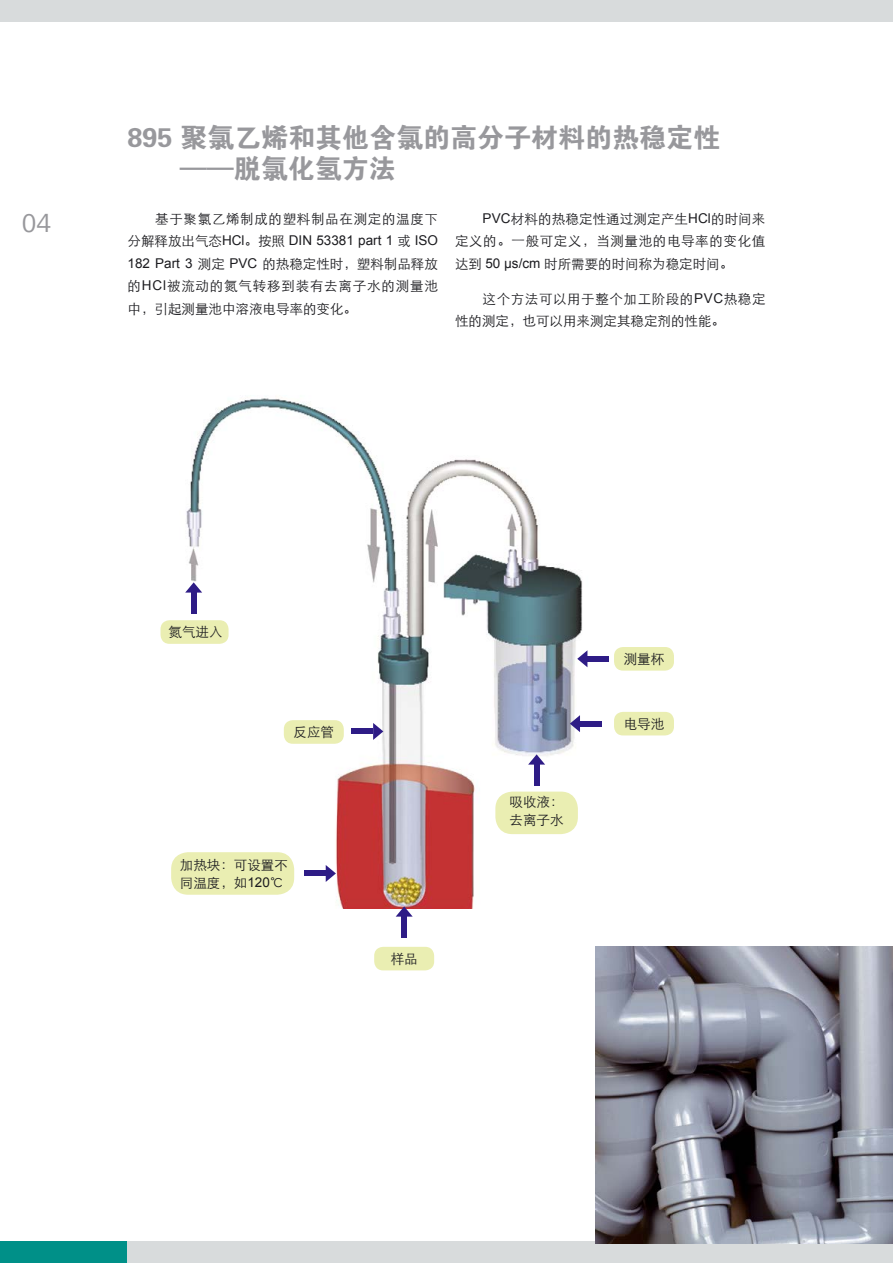
<style>
.page{position:relative;width:893px;height:1263px;background:#fff}
.page>*{position:absolute;margin:0;border:0;box-sizing:border-box;transform-origin:0 0}
.t1{font:27px/30.8px "FZDHTJW GB1 0";color:#98989c}
.t2{font:27px "Frutiger Next LT";color:#98989c}
.t3{font:13.5px/22.5px "ST Xihei";letter-spacing:.01em;color:#1b1b1f}
.t4{font:13.5px "Arial";color:#1b1b1f}
.t5{font:13.5px "ST Xihei";letter-spacing:.05em;color:#1b1b1f}
.s1{font-family:"Arial"}
.s2{font-family:"ST Xihei"}
</style>
<div class="page">
<div style="left:0;top:1242px;width:128px;height:21px;background:#009088"></div>
<div style="left:128px;top:1242px;width:765px;height:21px;background:#d8dbdc"></div>
<div style="left:0;top:0;width:893px;height:21px;background:#d8dbdc"></div>
<img style="left:595px;top:946px;width:298px;height:298px">
<img style="left:180px;top:398px;width:494px;height:510px">
<div style="left:171px;top:852px;width:123px;height:43px;background:#eaeeb2;border-radius:17px"></div>
<div style="left:374px;top:947px;width:60px;height:23px;background:#eaeeb2;border-radius:9px"></div>
<div style="left:284px;top:720px;width:60px;height:24px;background:#eaeeb2;border-radius:9px"></div>
<div style="left:614px;top:647px;width:60px;height:24px;background:#eaeeb2;border-radius:9px"></div>
<div style="left:614px;top:712px;width:60px;height:23px;background:#eaeeb2;border-radius:9px"></div>
<div style="left:495px;top:792px;width:83px;height:42px;background:#eaeeb2;border-radius:17px"></div>
<div style="left:161px;top:620px;width:68px;height:24px;background:#eaeeb2;border-radius:9px"></div>
<div style="left:191px;top:593px;width:6px;height:21px;background:#2e1c86"></div>
<div style="left:351px;top:728px;width:22px;height:6px;background:#2e1c86"></div>
<svg style="left:185px;top:582px;width:17px;height:11px"></svg>
<svg style="left:373px;top:723px;width:10px;height:17px"></svg>
<div style="left:304px;top:870px;width:22px;height:6px;background:#2e1c86"></div>
<svg style="left:326px;top:865px;width:10px;height:17px"></svg>
<div style="left:401px;top:917px;width:6px;height:21px;background:#2e1c86"></div>
<svg style="left:396px;top:906px;width:17px;height:11px"></svg>
<div style="left:534px;top:765px;width:6px;height:21px;background:#2e1c86"></div>
<svg style="left:528px;top:754px;width:17px;height:11px"></svg>
<div style="left:580px;top:721px;width:22px;height:6px;background:#2e1c86"></div>
<svg style="left:570px;top:715px;width:10px;height:17px"></svg>
<div style="left:587px;top:656px;width:22px;height:6px;background:#2e1c86"></div>
<svg style="left:577px;top:650px;width:10px;height:17px"></svg>
<h1 class="t2" style="left:22px;top:208px;width:31px">04</h1>
<h1 class="t1" style="left:180px;top:123px;width:542px;text-indent:-52px">895 聚氯乙烯和其他含氯的高分子材料的热稳定性——脱氯化氢方法</h1>
<p class="t3" style="left:455px;top:206px;width:312px;text-align:justify;text-indent:28px"><span class="s1">PVC</span>材料的热稳定性通过测定产生<span class="s1">HCl</span>的时间来定义的。一般可定义，当测量池的电导率的变化值达到 <span class="s1">50 μs/cm</span> 时所需要的时间称为稳定时间。</p>
<p class="t3" style="left:455px;top:286px;width:312px;text-indent:28px">这个方法可以用于整个加工阶段的<span class="s1">PVC</span>热稳定性的测定，也可以用来测定其稳定剂的性能。</p>
<p class="t5" style="left:155px;top:208px;width:284px">基于聚氯乙烯制成的塑料制品在测定的温度下</p>
<p class="t4" style="left:128px;top:231px;width:312px"><span class="s2">分解释放出气态</span>HCl<span class="s2">。按照</span> DIN 53381 part 1 <span class="s2">或</span> ISO</p>
<p class="t3" style="left:128px;top:251px;width:312px;text-align:justify"><span class="s1">182 Part 3</span> 测定 <span class="s1">PVC</span> 的热稳定性时，塑料制品释放的<span class="s1">HCl</span>被流动的氮气转移到装有去离子水的测量池中，引起测量池中溶液电导率的变化。</p>
<p class="t3" style="left:169px;top:620px;width:56px">氮气进入</p>
<p class="t3" style="left:294px;top:720px;width:42px">反应管</p>
<p class="t3" style="left:180px;top:855px;width:109px;line-height:18px">加热块：可设置不同温度，如<span class="s1">120</span>℃</p>
<p class="t3" style="left:391px;top:946px;width:28px">样品</p>
<p class="t3" style="left:510px;top:792px;width:55px;line-height:18px">吸收液：去离子水</p>
<p class="t3" style="left:624px;top:646px;width:42px">测量杯</p>
<p class="t3" style="left:624px;top:711px;width:42px">电导池</p>
</div>
